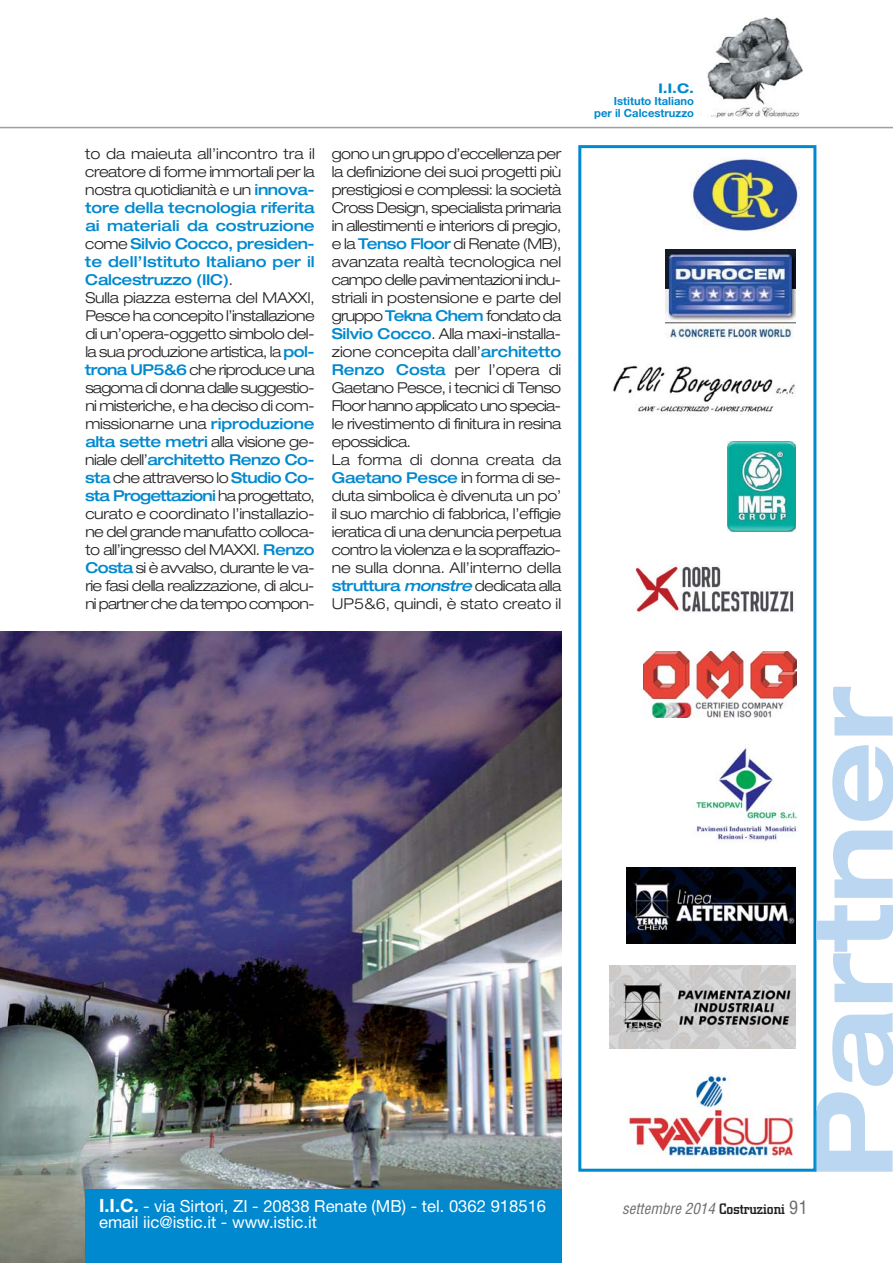
<style>
.page{position:relative;width:893px;height:1263px;background:#fff}
.page>*{position:absolute;margin:0;border:0;box-sizing:border-box;transform-origin:0 0}
.t1{font:16.65px "Helvetica Neue";color:#fff}
.t2{font:300 expanded 15px/18px "Helvetica Neue";letter-spacing:-.035em;color:#231f20}
.t3{font:italic condensed 15px "Helvetica";color:#6d6e70}
.t4{font:700 expanded 13.2px "Helvetica Neue";color:#0089cf}
.t5{font:700 11.25px/12.3px "Helvetica Neue";color:#0089cf;text-align:right}
.s1{font-weight:500;color:#0089cf}
.s2{font-weight:500;font-style:italic;color:#0089cf}
.s3{font-weight:700;font-size:18.3px}
.s4{font-family:"City";font-weight:500;font-style:normal;font-stretch:normal;color:#231f20}
.s5{font-style:normal;font-size:18px}
</style>
<div class="page">
<hr style="left:0;top:127px;width:893px;height:1px;background:#9d9fa1">
<img style="left:708px;top:17px;width:95px;height:101px">
<div style="left:578px;top:145px;width:238px;height:1027px;border:3px solid #0089cf"></div>
<svg style="left:815px;top:687px;width:78px;height:485px"></svg>
<img style="left:636px;top:564px;width:158px;height:49px">
<img style="left:627px;top:868px;width:168px;height:75px">
<img style="left:609px;top:965px;width:186px;height:84px">
<img style="left:628px;top:1074px;width:167px;height:82px">
<img style="left:665px;top:249px;width:130px;height:90px">
<img style="left:728px;top:441px;width:68px;height:90px">
<img style="left:690px;top:158px;width:110px;height:73px">
<img style="left:613px;top:365px;width:183px;height:49px">
<img style="left:644px;top:651px;width:153px;height:67px">
<img style="left:694px;top:748px;width:103px;height:95px">
<img style="left:0;top:632px;width:561px;height:631px">
<div style="left:85px;top:1190px;width:476px;height:73px;background:#0089cf"></div>
<p class="t2" style="left:85px;top:147px;width:231px">to da maieuta all’incontro tra il creatore di forme immortali per la nostra quotidianità e un <span class="s1">innova&shy;tore della tecnologia riferita ai materiali da costruzione </span>come <span class="s1">Silvio Cocco, presiden&shy;te dell’Isti tuto Italiano per il<br>Cal ce struzzo (IIC)</span>.<br>Sulla piazza esterna del MAXXI,<br>Pesce ha concepito l’installazione di un’opera-oggetto simbolo del&shy;la sua produzione artistica, la <span class="s1">pol&shy;trona UP5&amp;6</span> che riproduce una sagoma di donna dalle suggestio&shy;ni misteriche, e ha deciso di com&shy;missionarne una <span class="s1">riproduzione alta sette metri</span> alla visione ge&shy;niale dell’<span class="s1">architetto Renzo Co - sta</span> che attraverso lo <span class="s1">Studio Co - sta Progettazioni</span> ha progettato, curato e coordinato l’installazio&shy;ne del grande manufatto colloca&shy;to all’ingresso del MAXXI. <span class="s1">Renzo<br>Costa</span> si è avvalso, durante le va&shy;rie fasi della realizzazione, di alcu&shy;ni partner che da tempo compon-</p>
<p class="t2" style="left:332px;top:147px;width:231px">gono un gruppo d’eccellenza per la definizione dei suoi progetti più prestigiosi e complessi: la società<br>Cross Design, specialista primaria in allestimenti e interiors di pregio, e la <span class="s1">Tenso Floor</span> di Renate (MB), avanzata realtà tecnologica nel campo delle pavimentazioni indu&shy;striali in postensione e parte del gruppo <span class="s1">Tekna Chem</span> fondato da<br><span class="s1">Silvio Cocco</span>. Alla maxi-installa&shy;zione concepita dall’<span class="s1">architetto<br>Renzo Costa</span> per l’opera di<br>Gaetano Pesce, i tecnici di Tenso<br>Floor hanno applicato uno specia&shy;le rivestimento di finitura in resina epossidica.<br>La forma di donna creata da<br><span class="s1">Gaetano Pesce</span> in forma di se&shy;duta simbolica è divenuta un po’ il suo marchio di fabbrica, l’effigie ieratica di una denuncia perpetua contro la violenza e la sopraffazio&shy;ne sulla donna. All’interno della <span class="s1">struttura</span> <span class="s2">monstre</span>dedicata alla<br>UP5&amp;6, quindi, è stato creato il</p>
<p class="t4" style="left:658px;top:83px;width:37px">I.I.C.</p>
<p class="t5" style="left:594px;top:96px;width:101px">Istituto Italiano per il Calcestruzzo</p>
<p class="t1" style="left:99px;top:1200px;width:449px"><span class="s3">I.I.C.</span> - via Sirtori, ZI - 20838 Renate (MB) - tel. 0362 918516</p>
<p class="t3" style="left:622px;top:1202px;width:187px">settembre 2014<span class="s4">Costruzioni</span> <span class="s5">91</span></p>
<p class="t1" style="left:99px;top:1216px;width:219px">email iic@istic.it - www.istic.it</p>
</div>
